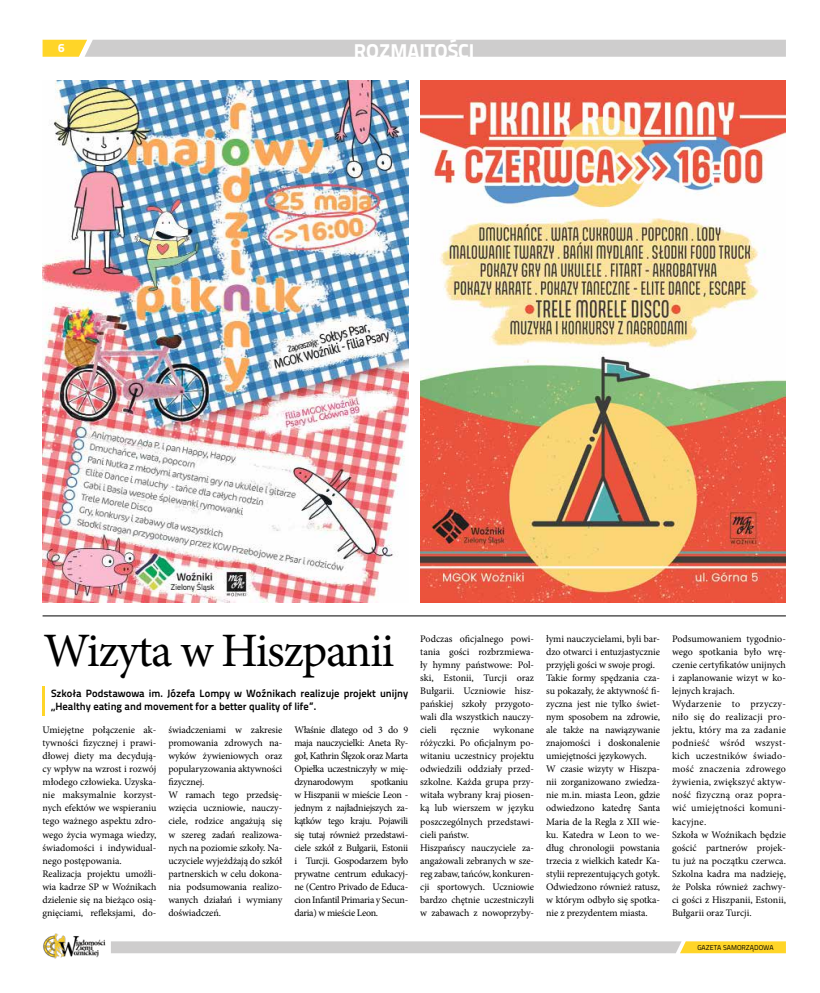
<style>
.page{position:relative;width:820px;height:993px;background:#fff}
.page>*{position:absolute;margin:0;border:0;box-sizing:border-box;transform-origin:0 0}
.t1{font:48px "Minion Pro";letter-spacing:-.03em;color:#000}
.t2{font:20px "Titillium Text 22 L 999 wt";color:#fff}
.t3{font:12px "Titillium Text 22 L 999 wt";color:#fff}
.t4{font:10.5px/13px "Titillium Text 22 L 800 wt";color:#000}
.t5{font:10px/13px "Minion Pro";letter-spacing:-.01em;color:#000}
.t6{font:7px "Titillium Text 22 L 400 wt";color:#000}
</style>
<div class="page">
<img style="left:43px;top:933px;width:63px;height:24px">
<svg style="left:111px;top:941px;width:674px;height:11px;background:#d7d0b6"></svg>
<svg style="left:43px;top:40px;width:742px;height:17px;background:#d1cec5"></svg>
<img style="left:420px;top:81px;width:365px;height:521px">
<img style="left:43px;top:81px;width:365px;height:521px">
<hr style="left:43px;top:615px;width:742px;height:1px;background:#000">
<hr style="left:42px;top:685px;width:3px;height:30px;background:#ffd528">
<p class="t3" style="left:58px;top:39px;width:8px">6</p>
<h2 class="t2" style="left:354px;top:35px;width:122px">ROZMAITOŚCI</h2>
<h1 class="t1" style="left:44px;top:618px;width:352px">Wizyta w Hiszpanii</h1>
<p class="t4" style="left:51px;top:685px;width:358px">Szkoła Podstawowa im. Józefa Lompy w Woźnikach realizuje projekt unijny „Healthy eating and movement for a better quality of life”.</p>
<p class="t5" style="left:42px;top:723px;width:115px">Umiejętne połączenie ak&shy;tywności fizycznej i prawi&shy;dłowej diety ma decydują&shy;cy wpływ na wzrost i rozwój młodego człowieka. Uzyska&shy;nie maksymalnie korzyst&shy;nych efektów we wspieraniu tego ważnego aspektu zdro&shy;wego życia wymaga wiedzy, świadomości i indywidual&shy;nego postępowania.<br>Realizacja projektu umożli&shy;wia kadrze SP w Woźnikach dzielenie się na bieżąco osią&shy;gnięciami, refleksjami, do-</p>
<p class="t5" style="left:168px;top:723px;width:115px">świadczeniami w zakresie promowania zdrowych na&shy;wyków żywieniowych oraz popularyzowania aktywności fizycznej.<br>W ramach tego przedsię&shy;wzięcia uczniowie, nauczy&shy;ciele, rodzice angażują się w szereg zadań realizowa&shy;nych na poziomie szkoły. Na&shy;uczyciele wyjeżdżają do szkół partnerskich w celu dokona&shy;nia podsumowania realizo&shy;wanych działań i wymiany doświadczeń.</p>
<p class="t5" style="left:294px;top:723px;width:115px;text-align:justify">Właśnie dlatego od 3 do 9 maja nauczycielki: Aneta Ry&shy;goł, Kathrin Ślęzok oraz Marta Opiełka uczestniczyły w mię&shy;dzynarodowym</p>
<p class="t5" style="left:294px;top:775px;width:115px;text-align:justify;text-indent:77px">spotkaniu w Hiszpanii w mieście Leon - jednym z najładniejszych za&shy;kątków tego kraju. Pojawili się tutaj również przedstawi&shy;ciele szkół z Bułgarii, Estonii i Turcji. Gospodarzem było prywatne centrum edukacyj&shy;ne (Centro Privado de Educa&shy;cion Infantil Primaria y Secun&shy;daria) w mieście Leon.</p>
<p class="t5" style="left:420px;top:632px;width:115px;text-align:justify">Podczas oficjalnego powi&shy;tania gości rozbrzmiewa&shy;ły hymny państwowe: Pol&shy;ski, Estonii, Turcji oraz Bułgarii. Uczniowie hisz&shy;pańskiej szkoły przygoto&shy;wali dla wszystkich nauczy&shy;cieli</p>
<p class="t5" style="left:420px;top:723px;width:115px;text-indent:73px">wykonane różyczki. Po oficjalnym po&shy;witaniu uczestnicy projektu odwiedzili oddziały przed&shy;szkolne. Każda grupa przy&shy;witała wybrany kraj piosen&shy;ką lub wierszem w języku poszczególnych przedstawi&shy;cieli państw.<br>Hiszpańscy nauczyciele za&shy;angażowali zebranych w sze&shy;reg zabaw, tańców, konkuren&shy;cji sportowych. Uczniowie bardzo chętnie uczestniczyli w zabawach z nowoprzyby-</p>
<p class="t5" style="left:450px;top:723px;width:30px">ręcznie</p>
<p class="t5" style="left:546px;top:632px;width:115px">łymi nauczycielami, byli bar&shy;dzo otwarci i entuzjastycznie przyjęli gości w swoje progi.<br>Takie formy spędzania cza&shy;su pokazały, że aktywność fi&shy;zyczna jest nie tylko świet&shy;nym sposobem na zdrowie, ale także na nawiązywanie znajomości i doskonalenie umiejętności językowych.<br>W czasie wizyty w Hiszpa&shy;nii zorganizowano zwiedza&shy;nie m.in. miasta Leon, gdzie odwiedzono katedrę Santa<br>Maria de la Regla z XII wie&shy;ku. Katedra w Leon to we&shy;dług chronologii powstania trzecia z wielkich katedr Ka&shy;stylii reprezentujących gotyk.<br>Odwiedzono również ratusz, w którym odbyło się spotka&shy;nie z prezydentem miasta.</p>
<p class="t5" style="left:671px;top:632px;width:115px">Podsumowaniem tygodnio&shy;wego spotkania było wrę&shy;czenie certyfikatów unijnych i zaplanowanie wizyt w ko&shy;lejnych krajach.<br>Wydarzenie to przyczy&shy;niło się do realizacji pro&shy;jektu, który ma za zadanie podnieść wśród wszyst&shy;kich uczestników świado&shy;mość znaczenia zdrowego żywienia, zwiększyć aktyw&shy;ność fizyczną oraz popra&shy;wić umiejętności komuni&shy;kacyjne.<br>Szkoła w Woźnikach będzie gościć partnerów projek&shy;tu już na początku czerwca.<br>Szkolna kadra ma nadzieję, że Polska również zachwy&shy;ci gości z Hiszpanii, Estonii,<br>Bułgarii oraz Turcji.</p>
<p class="t6" style="left:697px;top:941px;width:78px">GAZETA SAMORZĄDOWA</p>
</div>
